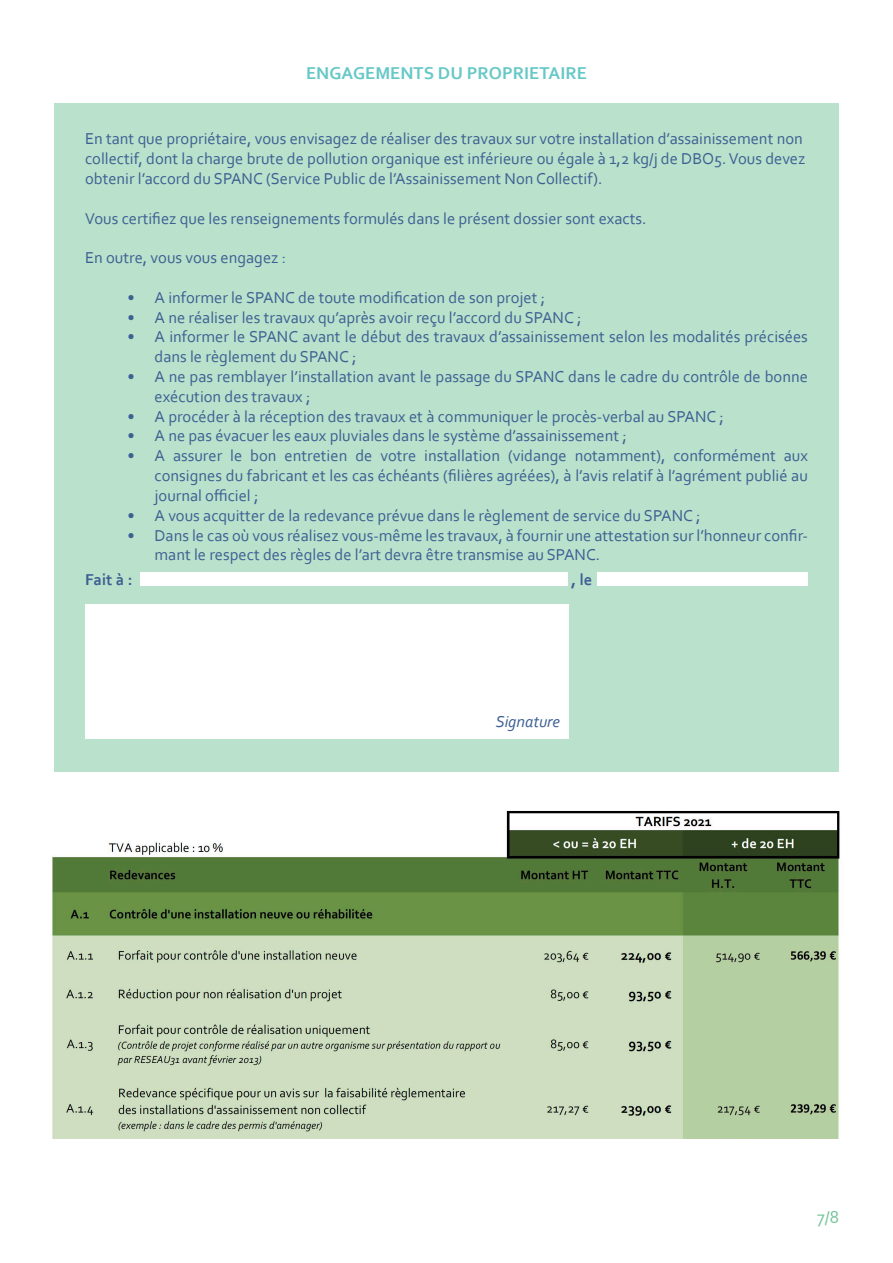
<style>
.page{position:relative;width:893px;height:1263px;background:#fff}
.page>*{position:absolute;margin:0;border:0;box-sizing:border-box;transform-origin:0 0}
.t1{font:700 18px "Corbel";color:#67c8c7}
.t2{font:18px "Corbel";color:#75c398}
.t3{font:16.5px/19.8px "Corbel";color:#3d6093}
.t4{font:700 16.5px "Corbel";color:#3d6093}
.t5{font:italic 16.5px "Corbel";color:#3d6093}
</style>
<div class="page">
<div style="left:54px;top:103px;width:785px;height:668px;background:#bae1cb"></div>
<div style="left:140px;top:572px;width:428px;height:14px;background:#fff"></div>
<div style="left:597px;top:572px;width:211px;height:14px;background:#fff"></div>
<div style="left:85px;top:604px;width:483px;height:135px;background:#fff"></div>
<img style="left:52px;top:811px;width:788px;height:327px">
<p class="t1" style="left:306px;top:62px;width:282px">ENGAGEMENTS DU PROPRIETAIRE</p>
<p class="t3" style="left:85px;top:129px;width:722px">En tant que propriétaire, vous envisagez de réaliser des travaux sur votre installation d’assainissement non collectif, dont la charge brute de pollution organique est inférieure ou égale à 1,2 kg/j de DBO5. Vous devez obtenir l’accord du SPANC (Service Public de l’Assainissement Non Collectif).</p>
<p class="t3" style="left:85px;top:208px;width:563px">Vous certifiez que les renseignements formulés dans le présent dossier sont exacts.</p>
<p class="t3" style="left:85px;top:247px;width:203px">En outre, vous vous engagez :</p>
<p class="t3" style="left:128px;top:287px;width:419px">• A informer le SPANC de toute modification de son projet ;</p>
<p class="t3" style="left:128px;top:307px;width:455px">• A ne réaliser les travaux qu’après avoir reçu l’accord du SPANC ;</p>
<p class="t3" style="left:155px;top:327px;width:655px;text-indent:-27px">• A informer le SPANC avant le début des travaux d’assainissement selon les modalités précisées dans le règlement du SPANC ;</p>
<p class="t3" style="left:155px;top:366px;width:655px;text-indent:-27px">• A ne pas remblayer l’installation avant le passage du SPANC dans le cadre du contrôle de bonne exécution des travaux ;</p>
<p class="t3" style="left:128px;top:406px;width:598px">• A procéder à la réception des travaux et à communiquer le procès-verbal au SPANC ;</p>
<p class="t3" style="left:128px;top:426px;width:501px">• A ne pas évacuer les eaux pluviales dans le système d’assainissement ;</p>
<p class="t3" style="left:155px;top:445px;width:655px;text-align:justify;text-indent:-27px">• A assurer le bon entretien de votre installation (vidange notamment), conformément aux consignes du fabricant et les cas échéants (filières agréées), à l’avis relatif à l’agrément publié au journal officiel ;</p>
<p class="t3" style="left:128px;top:505px;width:574px">• A vous acquitter de la redevance prévue dans le règlement de service du SPANC ;</p>
<p class="t3" style="left:155px;top:525px;width:655px;text-indent:-27px">• Dans le cas où vous réalisez vous-même les travaux, à fournir une attestation sur l’honneur confir&shy;mant le respect des règles de l’art devra être transmise au SPANC.</p>
<p class="t4" style="left:85px;top:569px;width:49px">Fait à :</p>
<p class="t4" style="left:571px;top:569px;width:23px">, le</p>
<p class="t5" style="left:496px;top:712px;width:66px">Signature</p>
<p class="t2" style="left:817px;top:1206px;width:23px">7/8</p>
</div>
